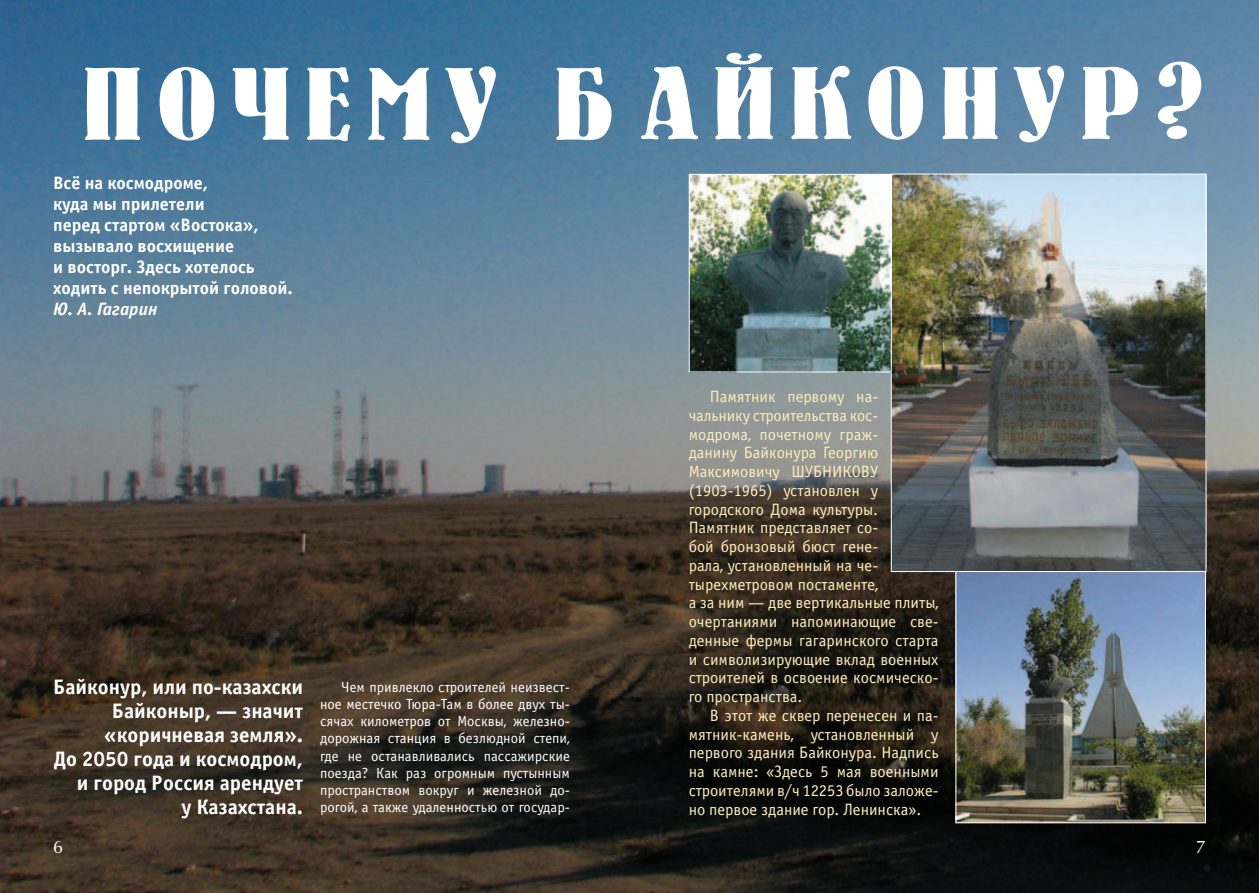
<style>
.page{position:relative;width:1259px;height:893px;background:#fff}
.page>*{position:absolute;margin:0;border:0;box-sizing:border-box;transform-origin:0 0}
.t1{font:102px "Bernhard C";letter-spacing:.11em;color:#fff;scale:1.2 1}
.t2{font:700 21px/24px "Officina Sans C";color:#fff;text-align:right}
.t3{font:700 18px/21px "Officina Sans C";color:#fff}
.t4{font:italic 700 18px "Officina Sans C";color:#fff}
.t5{font:18px "Optima";color:#fff}
.t6{font:16.5px/18.8px "Officina Sans C";color:#feedbc}
.t7{font:14.7px/17.1px "Officina Sans C";color:#fff;text-align:justify}
</style>
<div class="page">
<img style="left:0;top:0;width:1259px;height:893px">
<img style="left:893px;top:176px;width:311px;height:394px">
<div style="left:891px;top:174px;width:315px;height:398px;border:1px solid #fff"></div>
<img style="left:691px;top:176px;width:198px;height:194px">
<div style="left:689px;top:174px;width:202px;height:198px;border:1px solid #fff"></div>
<img style="left:957px;top:573px;width:246px;height:248px">
<div style="left:955px;top:571px;width:250px;height:252px;border:1px solid #fff"></div>
<h1 class="t1" style="left:82px;top:66px;width:937px">ПОЧЕМУ БАЙКОНУР?</h1>
<p class="t3" style="left:53px;top:174px;width:241px">Всё на космодроме,<br>куда мы прилетели<br>перед стартом «Востока», вызывало восхищение<br>и восторг. Здесь хотелось ходить с непокрытой головой.</p>
<p class="t4" style="left:53px;top:302px;width:106px">Ю. А. Гагарин</p>
<p class="t6" style="left:688px;top:388px;width:251px;text-indent:21px">Памятник первому на&shy;чальнику строительства кос&shy;модрома, почетному граж-<br>данину Байконура Георгию<br>Максимовичу ШУБНИКОВУ (1903-1965) установлен у городского Дома культуры.<br>Памятник представляет со-<br>бой бронзовый бюст гене-<br>рала, установленный на че&shy;тырехметровом постаменте,<br>а за ним — две вертикальные плиты, очертаниями напоминающие све&shy;денные фермы гагаринского старта и символизирующие вклад военных строителей в освоение космическо&shy;го пространства.</p>
<p class="t6" style="left:688px;top:707px;width:251px;text-align:justify;text-indent:21px">В этот же сквер перенесен и па&shy;мятник-камень, установленный у первого здания Байконура. Надпись на камне: «Здесь 5 мая военными строителями в/ч 12253 было заложе&shy;но первое здание гор. Ленинска».</p>
<p class="t2" style="left:53px;top:676px;width:251px">Байконур, или по-казахски<br>Байконыр, — значит «коричневая земля».<br>До 2050 года и космодром, и город Россия арендует<br>у Казахстана.</p>
<p class="t5" style="left:53px;top:839px;width:12px">6</p>
<p class="t5" style="left:1195px;top:839px;width:12px">7</p>
<p class="t7" style="left:320px;top:680px;width:251px;text-indent:21px">Чем привлекло строителей неизвест&shy;ное местечко Тюра-Там в более двух ты&shy;сячах километров от Москвы, железно&shy;дорожная станция в безлюдной степи, где не останавливались пассажирские поезда? Как раз огромным пустынным пространством вокруг и железной до&shy;рогой, а также удаленностью от государ-</p>
</div>
